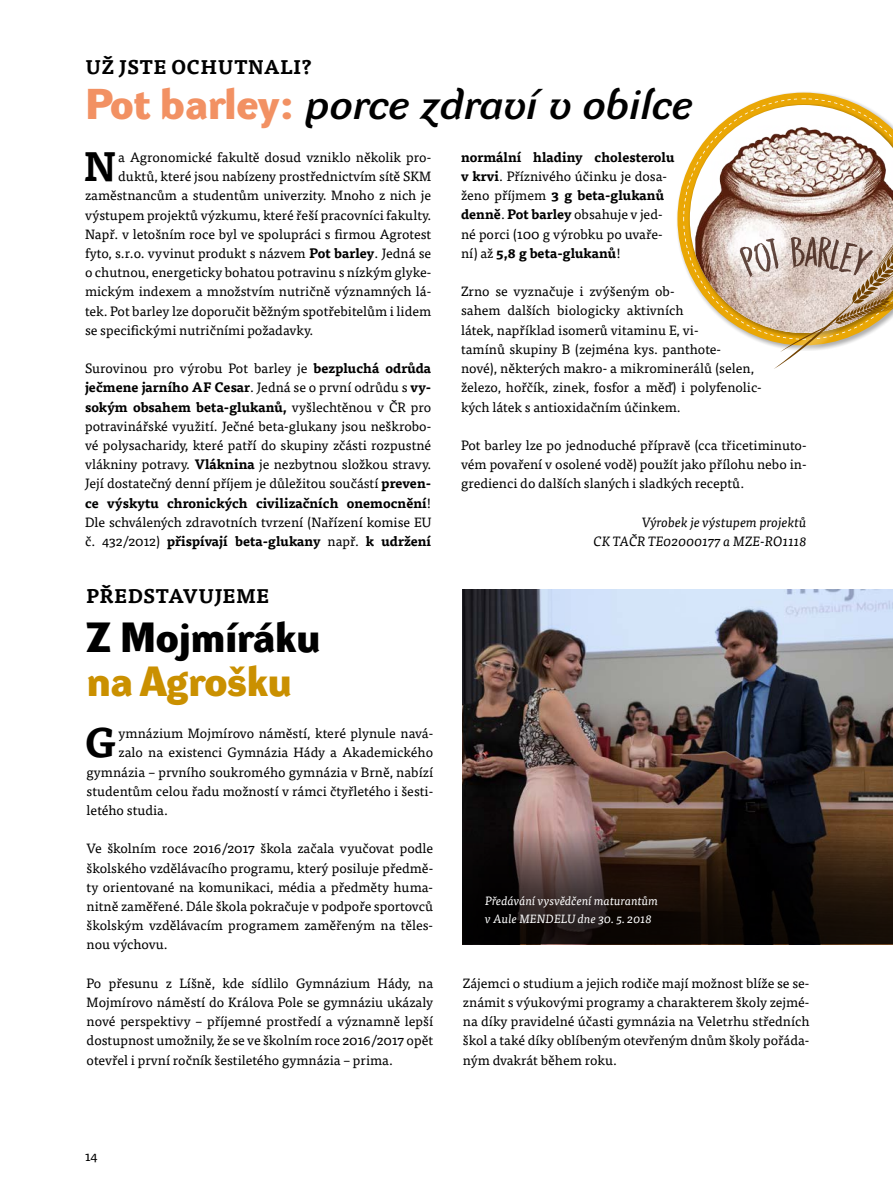
<style>
.page{position:relative;width:893px;height:1191px;background:#fff}
.page>*{position:absolute;margin:0;border:0;box-sizing:border-box;transform-origin:0 0}
.t1{font:italic 42.15px "Dyna Grotesk DE";color:#000}
.t2{font:700 41.25px "Dyna Grotesk DE";color:#000}
.t3{font:700 41.25px "Dyna Grotesk DE";color:#ca9000}
.t4{font:700 40.65px "Tisa Pro";color:#000}
.t5{font:700 19.5px "Tisa Pro";letter-spacing:.01em;color:#000}
.t6{font:13.5px/19.2px "Tisa Pro";color:#000;text-align:justify}
.t7{font:italic 13.5px/19.2px "Tisa Pro";color:#000;text-align:right}
.t8{font:italic 12px/18px "Tisa Pro";color:#fff}
.s1{font-weight:700;font-style:normal;color:#f29163}
.s2{font-weight:700}
</style>
<div class="page">
<img style="left:463px;top:589px;width:430px;height:240px">
<svg style="left:677px;top:93px;width:167px;height:166px"></svg>
<svg style="left:683px;top:99px;width:210px;height:270px"></svg>
<svg style="left:463px;top:829px;width:430px;height:115px;background:#271c16"></svg>
<h3 class="t5" style="left:85px;top:51px;width:228px">UŽ JSTE OCHUTNALI?</h3>
<h1 class="t1" style="left:86px;top:80px;width:608px"><span class="s1">Pot barley:</span> porce zdraví v obilce</h1>
<h3 class="t4" style="left:83px;top:134px;width:35px">N</h3>
<p class="t6" style="left:118px;top:147px;width:315px">a Agronomické fakultě dosud vzniklo několik pro-</p>
<p class="t6" style="left:461px;top:147px;width:215px;text-align:left"><span class="s2">normální hladiny cholesterolu v krvi</span>. Příznivého účinku je dosa&shy;ženo příjmem <span class="s2">3 g beta-glukanů denně</span>. <span class="s2">Pot barley</span> obsahuje v jed&shy;né porci (100 g výrobku po uvaře&shy;ní) až <span class="s2">5,8 g beta-glukanů</span>!</p>
<p class="t6" style="left:461px;top:281px;width:302px;text-align:left">Zrno se vyznačuje i zvýšeným ob-<br>sahem dalších biologicky aktivních<br>látek, například isomerů vitaminu E, vi-<br>tamínů skupiny B (zejména kys. panthote-<br>nové), některých makro- a mikrominerálů (selen, železo, hořčík, zinek, fosfor a měď) i polyfenolic&shy;kých látek s antioxidačním účinkem.</p>
<p class="t6" style="left:461px;top:435px;width:347px">Pot barley lze po jednoduché přípravě (cca třicetiminuto&shy;vém povaření v osolené vodě) použít jako přílohu nebo in&shy;gredienci do dalších slaných i sladkých receptů.</p>
<p class="t7" style="left:593px;top:511px;width:215px">Výrobek je výstupem projektů<br>CK TAČR TE02000177 a MZE-RO1118</p>
<p class="t6" style="left:118px;top:166px;width:315px">duktů, které jsou nabízeny prostřednictvím sítě SKM</p>
<p class="t6" style="left:85px;top:185px;width:348px">zaměstnancům a studentům univerzity. Mnoho z nich je</p>
<p class="t6" style="left:85px;top:204px;width:348px">výstupem projektů výzkumu, které řeší pracovníci fakulty.</p>
<p class="t6" style="left:85px;top:223px;width:348px">Např. v letošním roce byl ve spolupráci s firmou Agrotest</p>
<p class="t6" style="left:85px;top:243px;width:348px">fyto, s.r.o. vyvinut produkt s názvem <span class="s2">Pot barley</span>. Jedná se</p>
<p class="t6" style="left:85px;top:262px;width:348px">o chutnou, energeticky bohatou potravinu s nízkým glyke-</p>
<p class="t6" style="left:85px;top:281px;width:348px">mickým indexem a množstvím nutričně významných lá-</p>
<p class="t6" style="left:85px;top:300px;width:348px">tek. Pot barley lze doporučit běžným spotřebitelům i lidem</p>
<p class="t6" style="left:85px;top:319px;width:230px">se specifickými nutričními požadavky.</p>
<p class="t6" style="left:85px;top:358px;width:348px">Surovinou pro výrobu Pot barley je <span class="s2">bezpluchá odrůda ječmene jarního AF Cesar</span>. Jedná se o první odrůdu s <span class="s2">vy&shy;sokým obsahem beta-glukanů,</span> vyšlechtěnou v ČR pro potravinářské využití. Ječné beta-glukany jsou neškrobo&shy;vé polysacharidy, které patří do skupiny zčásti rozpustné vlákniny potravy. <span class="s2">Vláknina</span> je nezbytnou složkou stravy.<br>Její dostatečný denní příjem je důležitou součástí <span class="s2">preven&shy;ce výskytu chronických civilizačních onemocnění</span>!<br>Dle schválených zdravotních tvrzení (Nařízení komise EU č. 432/2012) <span class="s2">přispívají beta-glukany</span> např. <span class="s2">k udržení</span></p>
<h3 class="t5" style="left:86px;top:580px;width:185px">PŘEDSTAVUJEME</h3>
<h2 class="t2" style="left:87px;top:613px;width:235px">Z Mojmíráku</h2>
<h2 class="t3" style="left:87px;top:658px;width:207px">na Agrošku</h2>
<h3 class="t4" style="left:84px;top:710px;width:34px">G</h3>
<p class="t6" style="left:119px;top:723px;width:316px">ymnázium Mojmírovo náměstí, které plynule navá-</p>
<p class="t6" style="left:119px;top:742px;width:316px">zalo na existenci Gymnázia Hády a Akademického</p>
<p class="t6" style="left:87px;top:761px;width:348px">gymnázia – prvního soukromého gymnázia v Brně, nabízí</p>
<p class="t6" style="left:87px;top:780px;width:348px">studentům celou řadu možností v rámci čtyřletého i šesti-</p>
<p class="t6" style="left:87px;top:799px;width:83px">letého studia.</p>
<p class="t6" style="left:87px;top:838px;width:348px">Ve školním roce 2016/2017 škola začala vyučovat podle školského vzdělávacího programu, který posiluje předmě&shy;ty orientované na komunikaci, média a předměty huma&shy;nitně zaměřené. Dále škola pokračuje v podpoře sportovců školským vzdělávacím programem zaměřeným na těles&shy;nou výchovu.</p>
<p class="t6" style="left:87px;top:972px;width:348px">Po přesunu z Líšně, kde sídlilo Gymnázium Hády, na Mojmírovo náměstí do Králova Pole se gymnáziu ukázaly nové perspektivy – příjemné prostředí a významně lepší dostupnost umožnily, že se ve školním roce 2016/2017 opět otevřel i první ročník šestiletého gymnázia – prima.</p>
<p class="t6" style="left:463px;top:972px;width:348px">Zájemci o studium a jejich rodiče mají možnost blíže se se&shy;známit s výukovými programy a charakterem školy zejmé&shy;na díky pravidelné účasti gymnázia na Veletrhu středních škol a také díky oblíbeným otevřeným dnům školy pořáda&shy;ným dvakrát během roku.</p>
<p class="t8" style="left:485px;top:891px;width:175px">Předávání vysvědčení maturantům v Aule MENDELU dne 30. 5. 2018</p>
<p class="t6" style="left:85px;top:1145px;width:14px">14</p>
</div>
